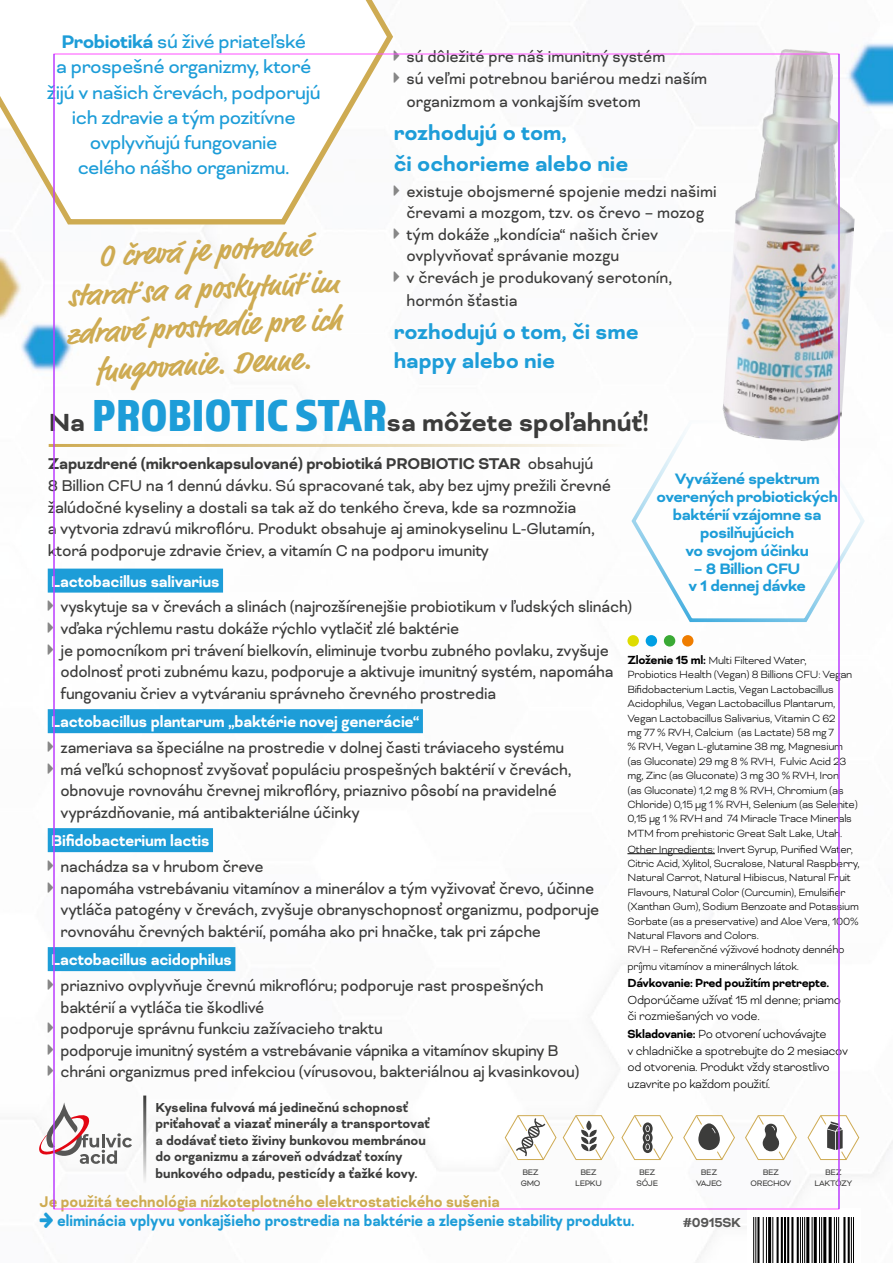
<style>
.page{position:relative;width:893px;height:1263px;background:#fff}
.page>*{position:absolute;margin:0;border:0;box-sizing:border-box;transform-origin:0 0}
.t1{font:700 31.5px/37.8px "Market Pro";color:#ceab52;text-align:center}
.t2{font:700 28.5px "Bicyclette";color:#3c3c3b}
.t3{font:700 24px/30.6px "Bicyclette";color:#1d9dd8}
.t4{font:21px/25.2px "Bicyclette";letter-spacing:-.02em;color:#1d9dd8;text-align:center}
.t5{font:18px/21.6px "Bicyclette";letter-spacing:-.01em;color:#3c3c3b;scale:.94 1}
.t6{font:18px/21.6px "Bicyclette";letter-spacing:-.01em;color:#3c3c3b;scale:.96 1}
.t7{font:18px/21.6px "Bicyclette";letter-spacing:-.01em;color:#3c3c3b;scale:.95 1}
.t8{font:700 18px "Bicyclette";letter-spacing:-.01em;color:#fff;scale:.94 1}
.t9{font:700 17.85px "Bicyclette";color:#1d9dd8;scale:.9 1}
.t10{font:700 17.85px "Bicyclette";color:#ceab52;scale:.9 1}
.t11{font:700 17.4px/17.9px "Bicyclette";letter-spacing:-.02em;color:#1d9dd8;text-align:center}
.t12{font:700 15px/16.5px "Bicyclette";color:#3c3c3b;scale:.95 1}
.t13{font:700 15px "Bicyclette";letter-spacing:-.02em;color:#575756;scale:.95 1}
.t14{font:300 13.5px/16.5px "Bicyclette";letter-spacing:-.02em;color:#000;scale:.96 1}
.t15{font:700 13.5px "Bicyclette";letter-spacing:-.02em;color:#000;scale:.96 1}
.t16{font:300 12px/14.4px "Bicyclette";letter-spacing:-.02em;color:#000;scale:.96 1}
.t17{font:9.15px/11.1px "Bicyclette";letter-spacing:-.03em;color:#3c3c3b;text-align:center;scale:.95 1}
.s1{font-weight:700}
.s2{font-family:"Almaq Refined";font-weight:400;font-size:46.5px;color:#1d9dd8}
.s3{font-weight:700;font-size:13.5px}
</style>
<div class="page">
<img style="left:0;top:14px;width:893px;height:1247px">
<svg style="left:0;top:0;width:396px;height:227px"></svg>
<hr style="left:49px;top:444px;width:577px;height:3px;background:#ceab52">
<svg style="left:504px;top:1114px;width:111px;height:47px"></svg>
<svg style="left:621px;top:1114px;width:53px;height:47px"></svg>
<svg style="left:683px;top:1114px;width:52px;height:47px"></svg>
<svg style="left:807px;top:1114px;width:53px;height:47px"></svg>
<svg style="left:745px;top:1114px;width:52px;height:47px"></svg>
<svg style="left:37px;top:1102px;width:95px;height:62px"></svg>
<hr style="left:143px;top:1095px;width:3px;height:88px;background:#3c3c3b">
<div style="left:747px;top:1209px;width:114px;height:54px;background:#fff"></div>
<svg style="left:630px;top:418px;width:236px;height:205px"></svg>
<div style="left:48px;top:569px;width:175px;height:24px;background:#1d9dd8"></div>
<div style="left:48px;top:709px;width:375px;height:24px;background:#1d9dd8"></div>
<div style="left:48px;top:828px;width:165px;height:24px;background:#1d9dd8"></div>
<div style="left:48px;top:947px;width:187px;height:24px;background:#1d9dd8"></div>
<hr style="left:627px;top:853px;width:88px;height:1px;background:#000">
<div style="left:627px;top:635px;width:12px;height:11px;background:#dedc00;border-radius:50%"></div>
<div style="left:646px;top:635px;width:11px;height:11px;background:#009fe3;border-radius:50%"></div>
<div style="left:664px;top:635px;width:11px;height:11px;background:#3aaa35;border-radius:50%"></div>
<div style="left:682px;top:635px;width:11px;height:11px;background:#ef7d00;border-radius:50%"></div>
<img style="left:721px;top:47px;width:144px;height:397px">
<hr style="left:54px;top:54px;width:1px;height:1155px;background:#93f">
<hr style="left:839px;top:54px;width:1px;height:1155px;background:#93f">
<svg style="left:394px;top:50px;width:5px;height:11px"></svg>
<svg style="left:394px;top:72px;width:5px;height:10px"></svg>
<svg style="left:394px;top:185px;width:5px;height:10px"></svg>
<svg style="left:394px;top:228px;width:5px;height:10px"></svg>
<svg style="left:394px;top:271px;width:5px;height:11px"></svg>
<svg style="left:48px;top:601px;width:5px;height:10px"></svg>
<svg style="left:48px;top:622px;width:5px;height:11px"></svg>
<svg style="left:48px;top:644px;width:5px;height:10px"></svg>
<svg style="left:48px;top:741px;width:5px;height:11px"></svg>
<svg style="left:48px;top:763px;width:5px;height:10px"></svg>
<svg style="left:48px;top:860px;width:5px;height:11px"></svg>
<svg style="left:48px;top:882px;width:5px;height:10px"></svg>
<svg style="left:48px;top:979px;width:5px;height:11px"></svg>
<svg style="left:48px;top:1022px;width:5px;height:11px"></svg>
<svg style="left:48px;top:1044px;width:5px;height:10px"></svg>
<svg style="left:48px;top:1066px;width:5px;height:10px"></svg>
<svg style="left:40px;top:1213px;width:13px;height:15px"></svg>
<svg style="left:745px;top:1217px;width:2px;height:44px"></svg>
<p class="t4" style="left:47px;top:29px;width:275px"><span class="s1">Probiotiká</span> sú živé priateľské<br>a prospešné organizmy, ktoré žijú v našich črevách, podporujú ich zdravie a tým pozitívne ovplyvňujú fungovanie<br>celého nášho organizmu.</p>
<p class="t7" style="left:406px;top:46px;width:318px">sú dôležité pre náš imunitný systém<br>sú veľmi potrebnou bariérou medzi naším</p>
<p class="t7" style="left:406px;top:91px;width:248px">organizmom a vonkajším svetom</p>
<h3 class="t3" style="left:394px;top:118px;width:236px">rozhodujú o tom,<br>či ochorieme alebo nie</h3>
<p class="t7" style="left:406px;top:180px;width:328px">existuje obojsmerné spojenie medzi našimi črevami a mozgom, tzv. os črevo – mozog tým dokáže „kondícia“ našich čriev ovplyvňovať správanie mozgu<br>v črevách je produkovaný serotonín,</p>
<p class="t7" style="left:406px;top:290px;width:118px">hormón šťastia</p>
<h3 class="t3" style="left:394px;top:318px;width:247px;line-height:28.8px">rozhodujú o tom, či sme happy alebo nie</h3>
<h1 class="t1" style="left:61px;top:240px;width:277px;rotate:-3deg">O črevá je potrebné starať sa a poskytnúť im zdravé prostredie pre ich fungovanie. Denne.</h1>
<h2 class="t2" style="left:49px;top:406px;width:602px">Na <span class="s2">PROBIOTIC STAR</span>sa môžete spoľahnúť!</h2>
<p class="t6" style="left:48px;top:453px;width:588px"><span class="s1">Zapuzdrené (mikroenkapsulované) probiotiká PROBIOTIC STAR</span> obsahujú<br>8 Billion CFU na 1 dennú dávku. Sú spracované tak, aby bez ujmy prežili črevné žalúdočné kyseliny a dostali sa tak až do tenkého čreva, kde sa rozmnožia<br>a vytvoria zdravú mikroflóru. Produkt obsahuje aj aminokyselinu L-Glutamín, ktorá podporuje zdravie čriev, a vitamín C na podporu imunity</p>
<p class="t11" style="left:656px;top:470px;width:183px">Vyvážené spektrum overených probiotických baktérií vzájomne sa posilňujúcich<br>vo svojom účinku</p>
<p class="t11" style="left:688px;top:559px;width:119px">– 8 Billion CFU v 1 dennej dávke</p>
<p class="t8" style="left:51px;top:571px;width:181px">Lactobacillus salivarius</p>
<p class="t5" style="left:60px;top:596px;width:610px">vyskytuje sa v črevách a slinách (najrozšírenejšie probiotikum v ľudských slinách) vďaka rýchlemu rastu dokáže rýchlo vytlačiť zlé baktérie<br>je pomocníkom pri trávení bielkovín, eliminuje tvorbu zubného povlaku, zvyšuje odolnosť proti zubnému kazu, podporuje a aktivuje imunitný systém, napomáha fungovaniu čriev a vytváraniu správneho črevného prostredia</p>
<p class="t8" style="left:51px;top:711px;width:393px">Lactobacillus plantarum „baktérie novej generácie“</p>
<p class="t5" style="left:60px;top:737px;width:545px">zameriava sa špeciálne na prostredie v dolnej časti tráviaceho systému má veľkú schopnosť zvyšovať populáciu prospešných baktérií v črevách, obnovuje rovnováhu črevnej mikroflóry, priaznivo pôsobí na pravidelné vyprázdňovanie, má antibakteriálne účinky</p>
<p class="t8" style="left:51px;top:830px;width:170px">Bifidobacterium lactis</p>
<p class="t5" style="left:60px;top:856px;width:575px">nachádza sa v hrubom čreve<br>napomáha vstrebávaniu vitamínov a minerálov a tým vyživovať črevo, účinne vytláča patogény v črevách, zvyšuje obranyschopnosť organizmu, podporuje rovnováhu črevných baktérií, pomáha ako pri hnačke, tak pri zápche</p>
<p class="t8" style="left:51px;top:949px;width:194px">Lactobacillus acidophilus</p>
<p class="t5" style="left:60px;top:975px;width:554px">priaznivo ovplyvňuje črevnú mikroflóru; podporuje rast prospešných baktérií a vytláča tie škodlivé<br>podporuje správnu funkciu zažívacieho traktu<br>podporuje imunitný systém a vstrebávanie vápnika a vitamínov skupiny B chráni organizmus pred infekciou (vírusovou, bakteriálnou aj kvasinkovou)</p>
<p class="t16" style="left:627px;top:653px;width:241px"><span class="s3">Zloženie 15 ml:</span> Multi Filtered Water, Probiotics Health (Vegan) 8 Billions CFU: Vegan Bifidobacterium Lactis, Vegan Lactobacillus Acidophilus, Vegan Lactobacillus Plantarum, Vegan Lactobacillus Salivarius, Vitamin C 62<br>mg 77 % RVH, Calcium (as Lactate) 58 mg 7<br>% RVH, Vegan L-glutamine 38 mg, Magnesium (as Gluconate) 29 mg 8 % RVH, Fulvic Acid 23 mg, Zinc (as Gluconate) 3 mg 30 % RVH, Iron<br>(as Gluconate) 1,2 mg 8 % RVH, Chromium (as Chloride) 0,15 µg 1 % RVH, Selenium (as Selenite)<br>0,15 µg 1 % RVH and 74 Miracle Trace Minerals MTM from prehistoric Great Salt Lake, Utah.</p>
<p class="t16" style="left:627px;top:841px;width:243px">Other Ingredients: Invert Syrup, Purified Water, Citric Acid, Xylitol, Sucralose, Natural Raspberry, Natural Carrot, Natural Hibiscus, Natural Fruit Flavours, Natural Color (Curcumin), Emulsifier (Xanthan Gum), Sodium Benzoate and Potassium Sorbate (as a preservative) and Aloe Vera, 100% Natural Flavors and Colors.<br>RVH – Referenčné výživové hodnoty denného</p>
<p class="t16" style="left:627px;top:958px;width:180px">príjmu vitamínov a minerálnych látok.</p>
<p class="t15" style="left:627px;top:975px;width:212px">Dávkovanie: Pred použitím pretrepte.</p>
<p class="t14" style="left:627px;top:991px;width:224px">Odporúčame užívať 15 ml denne; priamo či rozmiešaných vo vode.</p>
<p class="t14" style="left:627px;top:1026px;width:231px"><span class="s1">Skladovanie:</span> Po otvorení uchovávajte<br>v chladničke a spotrebujte do 2 mesiacov od otvorenia. Produkt vždy starostlivo uzavrite po každom použití.</p>
<p class="t12" style="left:156px;top:1099px;width:290px">Kyselina fulvová má jedinečnú schopnosť priťahovať a viazať minerály a transportovať a dodávať tieto živiny bunkovou membránou do organizmu a zároveň odvádzať toxíny bunkového odpadu, pesticídy a ťažké kovy.</p>
<p class="t17" style="left:575px;top:1167px;width:30px">BEZ<br>LEPKU</p>
<p class="t17" style="left:637px;top:1167px;width:24px;text-align:left">BEZ<br>SÓJE</p>
<p class="t17" style="left:521px;top:1167px;width:22px;text-align:left">BEZ<br>GMO</p>
<p class="t17" style="left:696px;top:1167px;width:29px">BEZ<br>VAJEC</p>
<p class="t17" style="left:815px;top:1167px;width:41px">BEZ<br>LAKTÓZY</p>
<p class="t17" style="left:751px;top:1167px;width:44px">BEZ<br>ORECHOV</p>
<p class="t10" style="left:40px;top:1191px;width:512px">Je použitá technológia nízkoteplotného elektrostatického sušenia</p>
<p class="t9" style="left:57px;top:1210px;width:643px">eliminácia vplyvu vonkajšieho prostredia na baktérie a zlepšenie stability produktu.</p>
<p class="t13" style="left:683px;top:1213px;width:63px">#0915SK</p>
</div>
